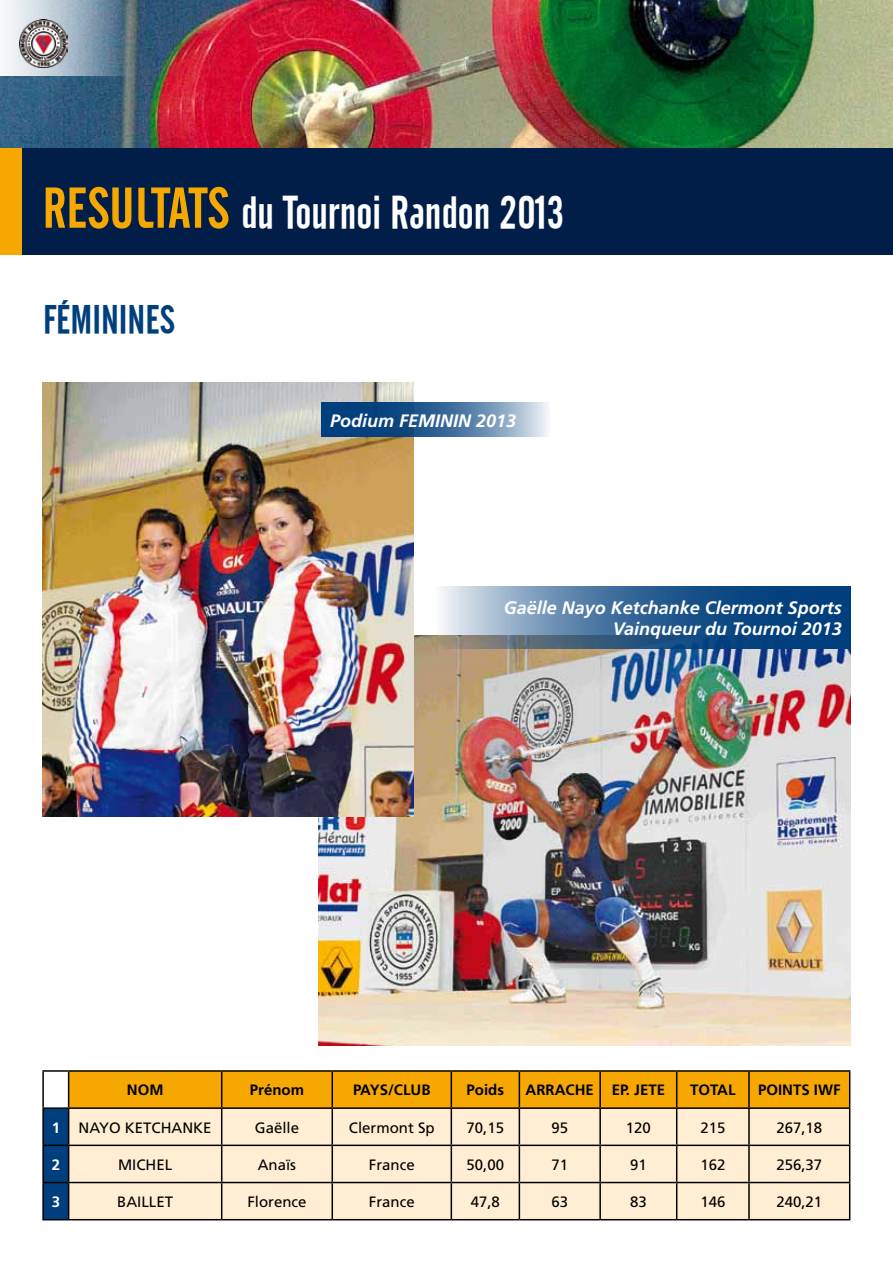
<style>
.page{position:relative;width:893px;height:1263px;background:#fff}
.page>*{position:absolute;margin:0;border:0;box-sizing:border-box;transform-origin:0 0}
.t1{font:45px "Cafeta";color:#fff}
.t2{font:39px "Cafeta";color:#003f7d}
.t3{font:italic 700 18px/21.6px "Frutiger";color:#fff;text-align:right}
.t4{font:15px "Frutiger";color:#000}
.t5{font:700 15px "Frutiger";color:#000}
.t6{font:700 15px "Frutiger";color:#fff}
.s1{font-size:57px;color:#f7a800}
.s2{font-weight:700;color:#fff}
</style>
<div class="page">
<img style="left:0;top:0;width:893px;height:149px">
<div style="left:0;top:149px;width:893px;height:106px;background:#001e48"></div>
<div style="left:0;top:149px;width:21px;height:106px;background:#f7a800"></div>
<svg style="left:0;top:0;width:130px;height:75px;background:#9db0be"></svg>
<img style="left:19px;top:19px;width:48px;height:48px">
<hr style="left:42px;top:1070px;width:27px;height:2px;background:#000">
<hr style="left:69px;top:1070px;width:153px;height:2px;background:#000">
<hr style="left:222px;top:1070px;width:110px;height:2px;background:#000">
<hr style="left:332px;top:1070px;width:119px;height:2px;background:#000">
<hr style="left:451px;top:1070px;width:68px;height:2px;background:#000">
<hr style="left:519px;top:1070px;width:81px;height:2px;background:#000">
<hr style="left:600px;top:1070px;width:77px;height:2px;background:#000">
<hr style="left:677px;top:1070px;width:72px;height:2px;background:#000">
<hr style="left:749px;top:1070px;width:101px;height:2px;background:#000">
<svg style="left:42px;top:1071px;width:808px;height:149px;background:#eacd96"></svg>
<hr style="left:69px;top:1219px;width:153px;height:1px;background:#000">
<hr style="left:222px;top:1219px;width:110px;height:1px;background:#000">
<hr style="left:332px;top:1219px;width:119px;height:1px;background:#000">
<hr style="left:451px;top:1219px;width:68px;height:1px;background:#000">
<hr style="left:519px;top:1219px;width:81px;height:1px;background:#000">
<hr style="left:600px;top:1219px;width:77px;height:1px;background:#000">
<hr style="left:677px;top:1219px;width:72px;height:1px;background:#000">
<hr style="left:749px;top:1219px;width:101px;height:1px;background:#000">
<img style="left:319px;top:636px;width:531px;height:409px">
<svg style="left:436px;top:586px;width:414px;height:62px;background:#45709a"></svg>
<img style="left:43px;top:383px;width:371px;height:433px">
<svg style="left:322px;top:403px;width:226px;height:34px;background:#45729f"></svg>
<h1 class="t1" style="left:43px;top:187px;width:523px"><span class="s1">RESULTATS</span> du Tournoi Randon 2013</h1>
<h2 class="t2" style="left:43px;top:298px;width:133px">FÉMININES</h2>
<p class="t3" style="left:330px;top:409px;width:188px">Podium FEMININ 2013</p>
<p class="t3" style="left:504px;top:596px;width:340px">Gaëlle Nayo Ketchanke Clermont Sports<br>Vainqueur du Tournoi 2013</p>
<p class="t5" style="left:127px;top:1081px;width:38px">NOM</p>
<p class="t5" style="left:250px;top:1081px;width:56px">Prénom</p>
<p class="t5" style="left:353px;top:1081px;width:79px">PAYS/CLUB</p>
<p class="t5" style="left:467px;top:1081px;width:39px">Poids</p>
<p class="t5" style="left:526px;top:1081px;width:141px">ARRACHE EP. JETE</p>
<p class="t5" style="left:690px;top:1081px;width:47px">TOTAL</p>
<p class="t5" style="left:758px;top:1081px;width:84px">POINTS IWF</p>
<p class="t4" style="left:52px;top:1118px;width:161px"><span class="s2">1</span> NAYO KETCHANKE</p>
<p class="t4" style="left:255px;top:1118px;width:46px">Gaëlle</p>
<p class="t4" style="left:349px;top:1118px;width:87px">Clermont Sp</p>
<p class="t4" style="left:467px;top:1118px;width:39px">70,15</p>
<p class="t4" style="left:551px;top:1118px;width:18px">95</p>
<p class="t4" style="left:626px;top:1118px;width:27px">120</p>
<p class="t4" style="left:700px;top:1118px;width:27px">215</p>
<p class="t4" style="left:776px;top:1118px;width:47px">267,18</p>
<p class="t6" style="left:52px;top:1156px;width:10px">2</p>
<p class="t4" style="left:118px;top:1156px;width:56px">MICHEL</p>
<p class="t4" style="left:258px;top:1156px;width:40px">Anaïs</p>
<p class="t4" style="left:369px;top:1156px;width:47px">France</p>
<p class="t4" style="left:467px;top:1156px;width:39px">50,00</p>
<p class="t4" style="left:551px;top:1156px;width:18px">71</p>
<p class="t4" style="left:630px;top:1156px;width:18px">91</p>
<p class="t4" style="left:700px;top:1156px;width:27px">162</p>
<p class="t4" style="left:776px;top:1156px;width:47px">256,37</p>
<p class="t6" style="left:52px;top:1193px;width:10px">3</p>
<p class="t4" style="left:117px;top:1193px;width:57px">BAILLET</p>
<p class="t4" style="left:247px;top:1193px;width:61px">Florence</p>
<p class="t4" style="left:369px;top:1193px;width:47px">France</p>
<p class="t4" style="left:471px;top:1193px;width:31px">47,8</p>
<p class="t4" style="left:551px;top:1193px;width:18px">63</p>
<p class="t4" style="left:630px;top:1193px;width:18px">83</p>
<p class="t4" style="left:700px;top:1193px;width:27px">146</p>
<p class="t4" style="left:776px;top:1193px;width:47px">240,21</p>
</div>
